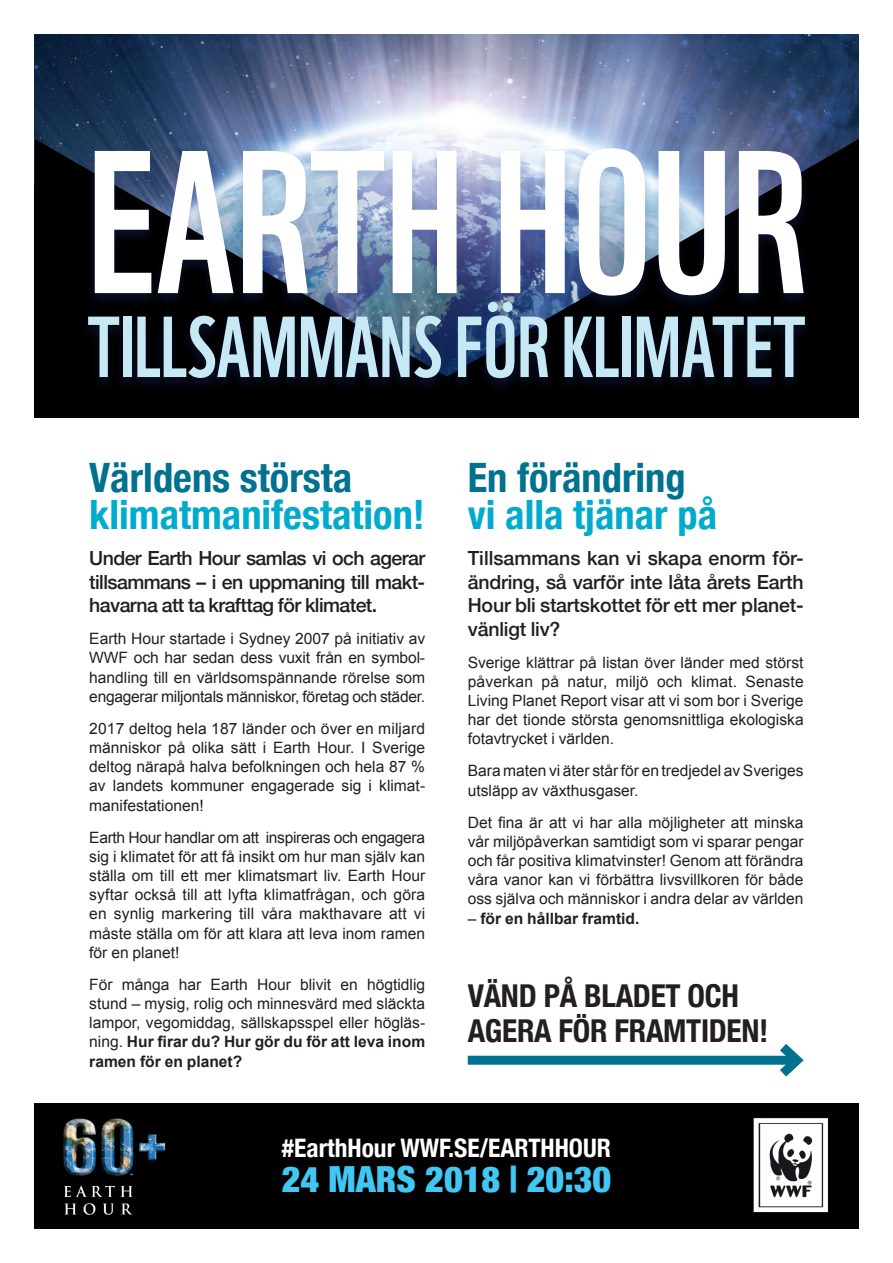
<style>
.page{position:relative;width:893px;height:1263px;background:#fff}
.page>*{position:absolute;margin:0;border:0;box-sizing:border-box;transform-origin:0 0}
.t1{font:197.4px "WWF";color:#fff}
.t2{font:84px "WWF";color:#c7e9f6}
.t3{font:700 condensed 40.5px/37.5px "Helvetica Neue";color:#00abcd}
.t4{font:900 condensed 36px "Helvetica Neue";color:#40c7f4}
.t5{font:700 condensed 31.5px/34.5px "Helvetica Neue";letter-spacing:-.01em;color:#231f20}
.t6{font:700 condensed 25.5px "Helvetica Neue";color:#fff}
.bröd{font:500 19.5px/23.4px "Helvetica Neue";letter-spacing:-.01em;color:#231f20;text-align:justify}
.bröd-2{font:15.6px/19.2px "Arial";color:#231f20;text-align:justify}
.bröd-3{font:700 15.6px "Arial";color:#231f20}
.s1{color:#00718e}
.s2{font-weight:700}
.s3{font-weight:400}
</style>
<div class="page">
<img style="left:35px;top:35px;width:823px;height:110px">
<svg style="left:35px;top:139px;width:411px;height:237px;background:#191d24"></svg>
<svg style="left:447px;top:139px;width:412px;height:237px;background:#1d2028"></svg>
<div style="left:35px;top:376px;width:823px;height:41px;background:#000001"></div>
<div style="left:79px;top:145px;width:735px;height:249px;background:#253f8e;opacity:.27"></div>
<div style="left:468px;top:1056px;width:329px;height:9px;background:#00718e"></div>
<svg style="left:770px;top:1044px;width:34px;height:33px"></svg>
<div style="left:34px;top:1104px;width:825px;height:125px;background:#000"></div>
<img style="left:63px;top:1118px;width:103px;height:97px">
<img style="left:753px;top:1118px;width:75px;height:95px">
<p class="t1" style="left:87px;top:68px;width:720px">EARTH HOUR</p>
<p class="t2" style="left:88px;top:281px;width:719px">TILLSAMMANS FÖR KLIMATET</p>
<p class="t3" style="left:89px;top:456px;width:337px"><span class="s1">Världens största </span>klimatmanifestation!</p>
<p class="bröd" style="left:89px;top:545px;width:337px">Under Earth Hour samlas vi och agerar tillsammans – i en uppmaning till makt&shy;havarna att ta krafttag för klimatet.</p>
<p class="bröd-2" style="left:89px;top:629px;width:337px">Earth Hour startade i Sydney 2007 på initiativ av WWF och har sedan dess vuxit från en symbol&shy;handling till en världsomspännande rörelse som engagerar miljontals människor, företag och städer.</p>
<p class="bröd-2" style="left:89px;top:719px;width:337px">2017 deltog hela 187 länder och över en miljard människor på olika sätt i Earth Hour. I Sverige deltog närapå halva befolkningen och hela 87 % av landets kommuner engagerade sig i klimat&shy;manifestationen!</p>
<p class="bröd-2" style="left:89px;top:828px;width:337px">Earth Hour handlar om att inspireras och engagera sig i klimatet för att få insikt om hur man själv kan ställa om till ett mer klimatsmart liv. Earth Hour syftar också till att lyfta klimatfrågan, och göra en synlig markering till våra makthavare att vi måste ställa om för att klara att leva inom ramen för en planet!</p>
<p class="bröd-2" style="left:89px;top:975px;width:337px">För många har Earth Hour blivit en högtidlig stund – mysig, rolig och minnesvärd med släckta lampor, vegomiddag, sällskapsspel eller högläs&shy;ning. <span class="s2">Hur firar du? Hur gör du för att leva inom ramen för en planet?</span></p>
<p class="t5" style="left:468px;top:976px;width:302px">VÄND PÅ BLADET OCH<br>AGERA FÖR FRAMTIDEN!</p>
<p class="t3" style="left:468px;top:456px;width:251px"><span class="s1">En förändring </span>vi alla tjänar på</p>
<p class="bröd" style="left:468px;top:545px;width:337px">Tillsammans kan vi skapa enorm för&shy;ändring, så varför inte låta årets Earth Hour bli startskottet för ett mer planet&shy;vänligt liv?</p>
<p class="bröd-2" style="left:468px;top:653px;width:337px">Sverige klättrar på listan över länder med störst påverkan på natur, miljö och klimat. Senaste Living Planet Report visar att vi som bor i Sverige har det tionde största genomsnittliga ekologiska fotavtrycket i världen.</p>
<p class="bröd-2" style="left:468px;top:761px;width:337px">Bara maten vi äter står för en tredjedel av Sveriges utsläpp av växthusgaser.</p>
<p class="bröd-2" style="left:468px;top:813px;width:337px">Det fina är att vi har alla möjligheter att minska vår miljöpåverkan samtidigt som vi sparar pengar och får positiva klimatvinster! Genom att förändra våra vanor kan vi förbättra livsvillkoren för både oss själva och människor i andra delar av världen</p>
<p class="bröd-3" style="left:468px;top:908px;width:173px"><span class="s3">–</span> för en hållbar framtid.</p>
<p class="t6" style="left:282px;top:1127px;width:331px">#EarthHour WWF.SE/EARTHHOUR</p>
<p class="t4" style="left:282px;top:1149px;width:331px">24 MARS 2018 | 20:30</p>
</div>
